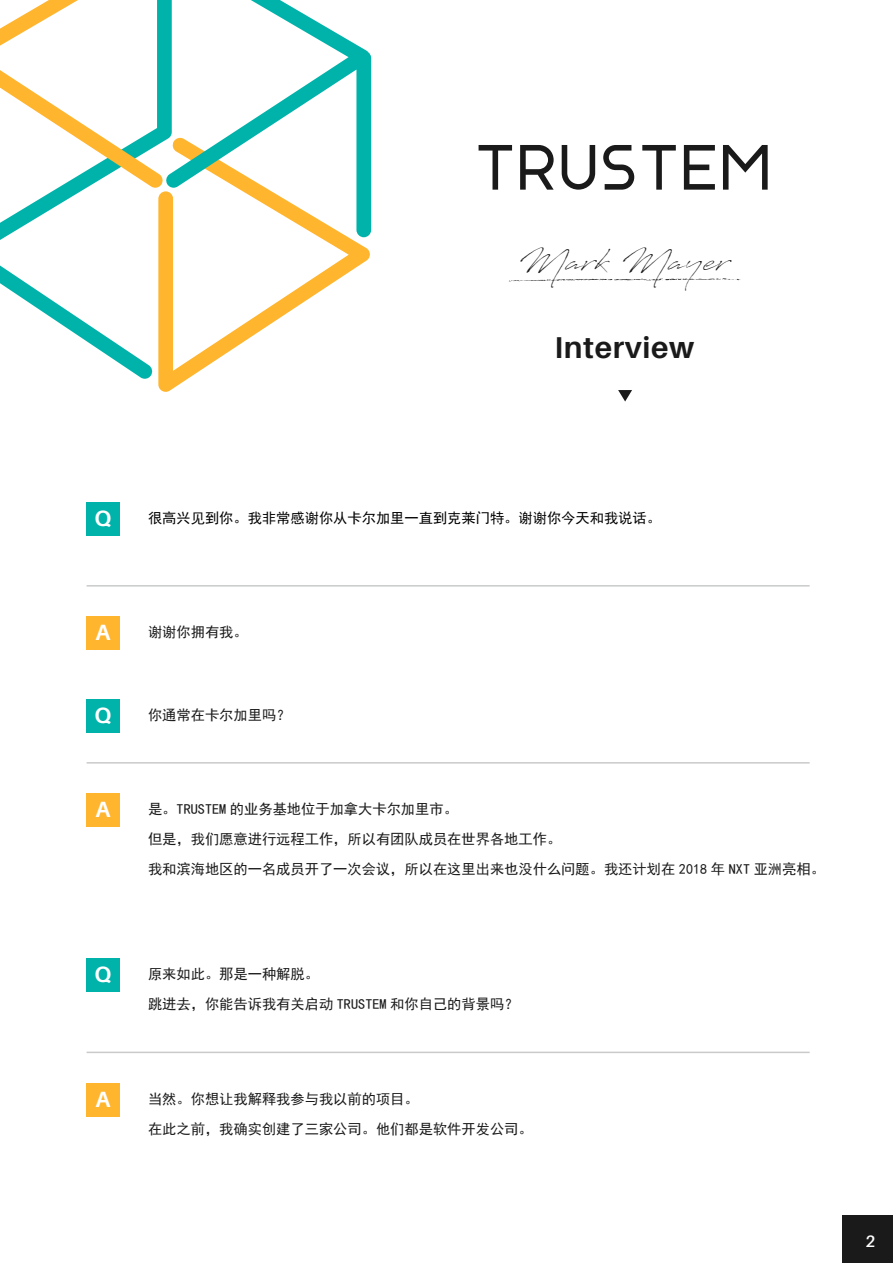
<style>
.page{position:relative;width:893px;height:1263px;background:#fff}
.page>*{position:absolute;margin:0;border:0;box-sizing:border-box;transform-origin:0 0}
.t1{font:34.5px "Antro Vectra";letter-spacing:.02em;color:#1a1a1a}
.t2{font:700 30.15px "Aileron";letter-spacing:.02em;color:#1a1a1a}
.t3{font:700 22.05px "Aileron";color:#fff}
.t4{font:600 16.5px "Aileron";color:#fff}
.t5{font:14.25px/30px "Sim Hei";color:#1a1a1a}
.t6{font:14.25px "Sim Hei";color:#000}
</style>
<div class="page">
<div style="left:843px;top:1215px;width:50px;height:48px;background:#1a1a1a"></div>
<svg style="left:479px;top:145px;width:33px;height:45px"></svg>
<svg style="left:520px;top:145px;width:34px;height:45px"></svg>
<svg style="left:562px;top:145px;width:33px;height:45px"></svg>
<svg style="left:603px;top:145px;width:31px;height:45px"></svg>
<svg style="left:642px;top:145px;width:34px;height:45px"></svg>
<svg style="left:684px;top:145px;width:31px;height:45px"></svg>
<svg style="left:723px;top:145px;width:45px;height:45px"></svg>
<svg style="left:158px;top:237px;width:212px;height:155px"></svg>
<svg style="left:0;top:0;width:172px;height:379px"></svg>
<svg style="left:0;top:0;width:164px;height:234px"></svg>
<svg style="left:165px;top:0;width:206px;height:237px"></svg>
<svg style="left:509px;top:278px;width:232px;height:4px"></svg>
<svg style="left:618px;top:390px;width:14px;height:11px"></svg>
<div style="left:87px;top:502px;width:33px;height:34px;background:#00b3aa"></div>
<hr style="left:87px;top:585px;width:723px;height:2px;background:#c9caca">
<div style="left:87px;top:616px;width:33px;height:34px;background:#ffb52e"></div>
<div style="left:87px;top:699px;width:33px;height:33px;background:#00b3aa"></div>
<hr style="left:87px;top:762px;width:723px;height:2px;background:#c9caca">
<div style="left:87px;top:794px;width:33px;height:32px;background:#ffb52e"></div>
<div style="left:87px;top:959px;width:33px;height:33px;background:#00b3aa"></div>
<hr style="left:87px;top:1052px;width:723px;height:1px;background:#c9caca">
<div style="left:87px;top:1083px;width:33px;height:33px;background:#ffb52e"></div>
<h1 class="t1" style="left:518px;top:237px;width:213px">Mark Mayer</h1>
<h2 class="t2" style="left:554px;top:330px;width:141px">Interview</h2>
<h3 class="t3" style="left:95px;top:506px;width:18px">Q</h3>
<p class="t6" style="left:148px;top:511px;width:514px">很高兴见到你。我非常感谢你从卡尔加里一直到克莱门特。谢谢你今天和我说话。</p>
<h3 class="t3" style="left:96px;top:620px;width:16px">A</h3>
<p class="t5" style="left:148px;top:617px;width:101px">谢谢你拥有我。</p>
<h3 class="t3" style="left:95px;top:703px;width:18px">Q</h3>
<p class="t5" style="left:148px;top:700px;width:144px">你通常在卡尔加里吗？</p>
<h3 class="t3" style="left:96px;top:797px;width:16px">A</h3>
<p class="t5" style="left:148px;top:794px;width:678px">是。TRUSTEM 的业务基地位于加拿大卡尔加里市。<br>但是，我们愿意进行远程工作，所以有团队成员在世界各地工作。<br>我和滨海地区的一名成员开了一次会议，所以在这里出来也没什么问题。我还计划在 2018 年 NXT 亚洲亮相。</p>
<h3 class="t3" style="left:95px;top:962px;width:18px">Q</h3>
<p class="t5" style="left:148px;top:959px;width:372px">原来如此。那是一种解脱。<br>跳进去，你能告诉我有关启动 TRUSTEM 和你自己的背景吗？</p>
<h3 class="t3" style="left:96px;top:1087px;width:16px">A</h3>
<p class="t5" style="left:148px;top:1084px;width:386px">当然。你想让我解释我参与我以前的项目。<br>在此之前，我确实创建了三家公司。他们都是软件开发公司。</p>
<p class="t4" style="left:865px;top:1232px;width:11px">2</p>
</div>
